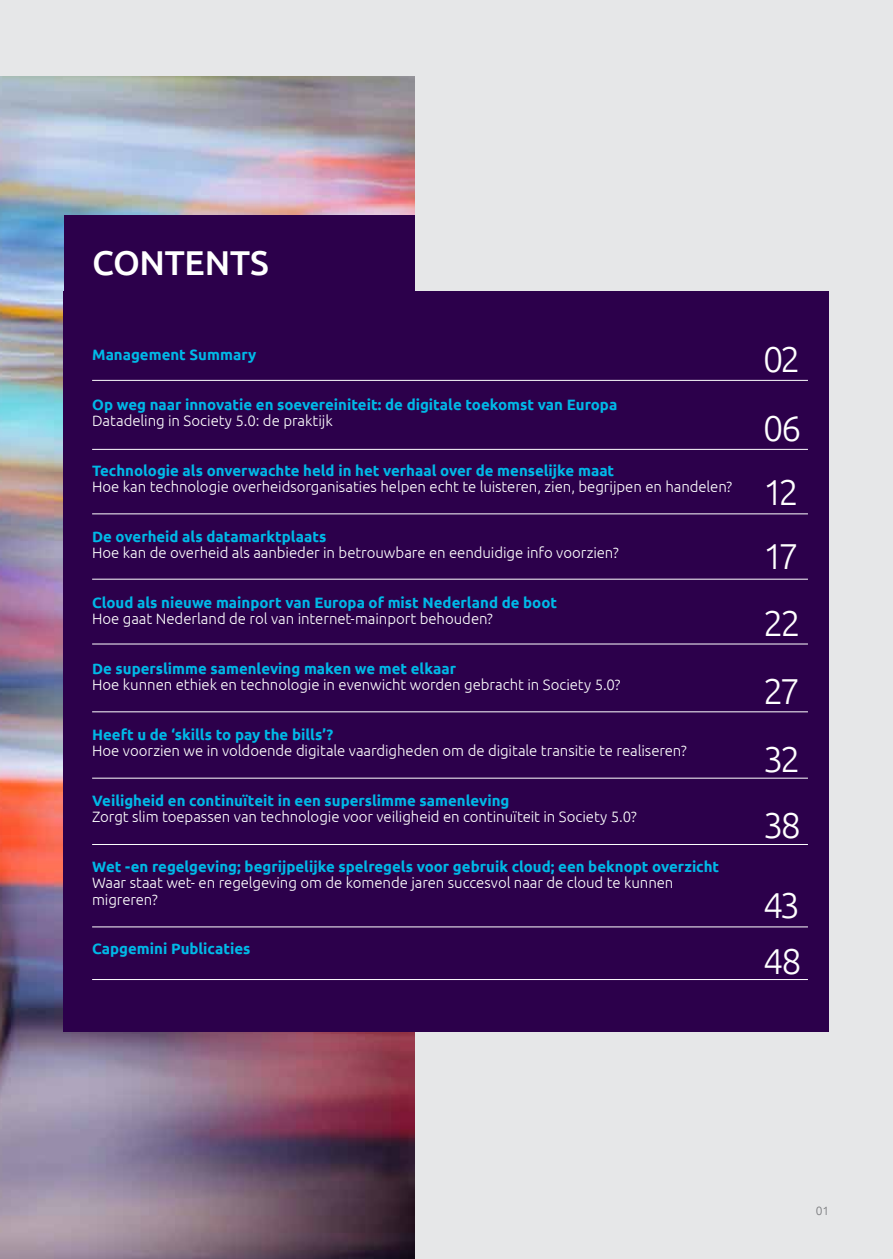
<style>
.page{position:relative;width:893px;height:1259px;background:#e6e7e8}
.page>*{position:absolute;margin:0;border:0;box-sizing:border-box;transform-origin:0 0}
.t1{font:300 36px/66.4px "Ubuntu";letter-spacing:-.085em;color:#fff}
.t2{font:500 34.5px "Ubuntu";letter-spacing:-.005em;color:#fff}
.t3{font:300 15px/16.5px "Ubuntu";letter-spacing:-.005em;color:#fff}
.t4{font:700 15px "Ubuntu";color:#00b9e7}
.t5{font:300 12px "Ubuntu";color:#77787b}
</style>
<div class="page">
<img style="left:0;top:77px;width:414px;height:1182px">
<div style="left:64px;top:291px;width:765px;height:740px;background:#2c004b"></div>
<div style="left:64px;top:215px;width:350px;height:813px;background:#2c004b"></div>
<hr style="left:92px;top:380px;width:716px;height:1px;background:#fff">
<hr style="left:92px;top:449px;width:716px;height:1px;background:#fff">
<hr style="left:92px;top:513px;width:716px;height:1px;background:#fff">
<hr style="left:92px;top:579px;width:716px;height:1px;background:#fff">
<hr style="left:92px;top:644px;width:716px;height:1px;background:#fff">
<hr style="left:92px;top:711px;width:716px;height:1px;background:#fff">
<hr style="left:92px;top:778px;width:716px;height:1px;background:#fff">
<hr style="left:92px;top:844px;width:716px;height:1px;background:#fff">
<hr style="left:92px;top:926px;width:716px;height:1px;background:#fff">
<hr style="left:92px;top:979px;width:716px;height:1px;background:#fff">
<h2 class="t2" style="left:92px;top:241px;width:178px">CONTENTS</h2>
<p class="t4" style="left:92px;top:346px;width:166px">Management Summary</p>
<p class="t4" style="left:92px;top:395px;width:527px">Op weg naar innovatie en soevereiniteit: de digitale toekomst van Europa</p>
<p class="t3" style="left:92px;top:412px;width:242px">Datadeling in Society 5.0: de praktijk</p>
<p class="t4" style="left:92px;top:461px;width:524px">Technologie als onverwachte held in het verhaal over de menselijke maat</p>
<p class="t3" style="left:92px;top:478px;width:641px">Hoe kan technologie overheidsorganisaties helpen echt te luisteren, zien, begrijpen en handelen?</p>
<p class="t4" style="left:92px;top:527px;width:236px">De overheid als datamarktplaats</p>
<p class="t3" style="left:92px;top:544px;width:528px">Hoe kan de overheid als aanbieder in betrouwbare en eenduidige info voorzien?</p>
<p class="t4" style="left:92px;top:593px;width:466px">Cloud als nieuwe mainport van Europa of mist Nederland de boot</p>
<p class="t3" style="left:92px;top:610px;width:402px">Hoe gaat Nederland de rol van internet-mainport behouden?</p>
<p class="t4" style="left:92px;top:659px;width:365px">De superslimme samenleving maken we met elkaar</p>
<p class="t3" style="left:92px;top:676px;width:530px">Hoe kunnen ethiek en technologie in evenwicht worden gebracht in Society 5.0?</p>
<p class="t4" style="left:92px;top:725px;width:243px">Heeft u de ‘skills to pay the bills’?</p>
<p class="t3" style="left:92px;top:742px;width:596px">Hoe voorzien we in voldoende digitale vaardigheden om de digitale transitie te realiseren?</p>
<p class="t4" style="left:92px;top:791px;width:419px">Veiligheid en continuïteit in een superslimme samenleving</p>
<p class="t3" style="left:92px;top:808px;width:546px">Zorgt slim toepassen van technologie voor veiligheid en continuïteit in Society 5.0?</p>
<p class="t4" style="left:92px;top:857px;width:629px">Wet -en regelgeving; begrijpelijke spelregels voor gebruik cloud; een beknopt overzicht</p>
<p class="t3" style="left:92px;top:874px;width:583px">Waar staat wet- en regelgeving om de komende jaren succesvol naar de cloud te kunnen migreren?</p>
<p class="t4" style="left:92px;top:940px;width:160px">Capgemini Publicaties</p>
<h1 class="t1" style="left:763px;top:323px;width:40px;line-height:69px">02<br>06</h1>
<h1 class="t1" style="left:763px;top:458px;width:40px;text-align:justify">12<br>17<br>22<br>27<br>32<br>38</h1>
<h1 class="t1" style="left:763px;top:876px;width:40px;line-height:55.7px">43<br>48</h1>
<p class="t5" style="left:816px;top:1203px;width:15px">01</p>
</div>
